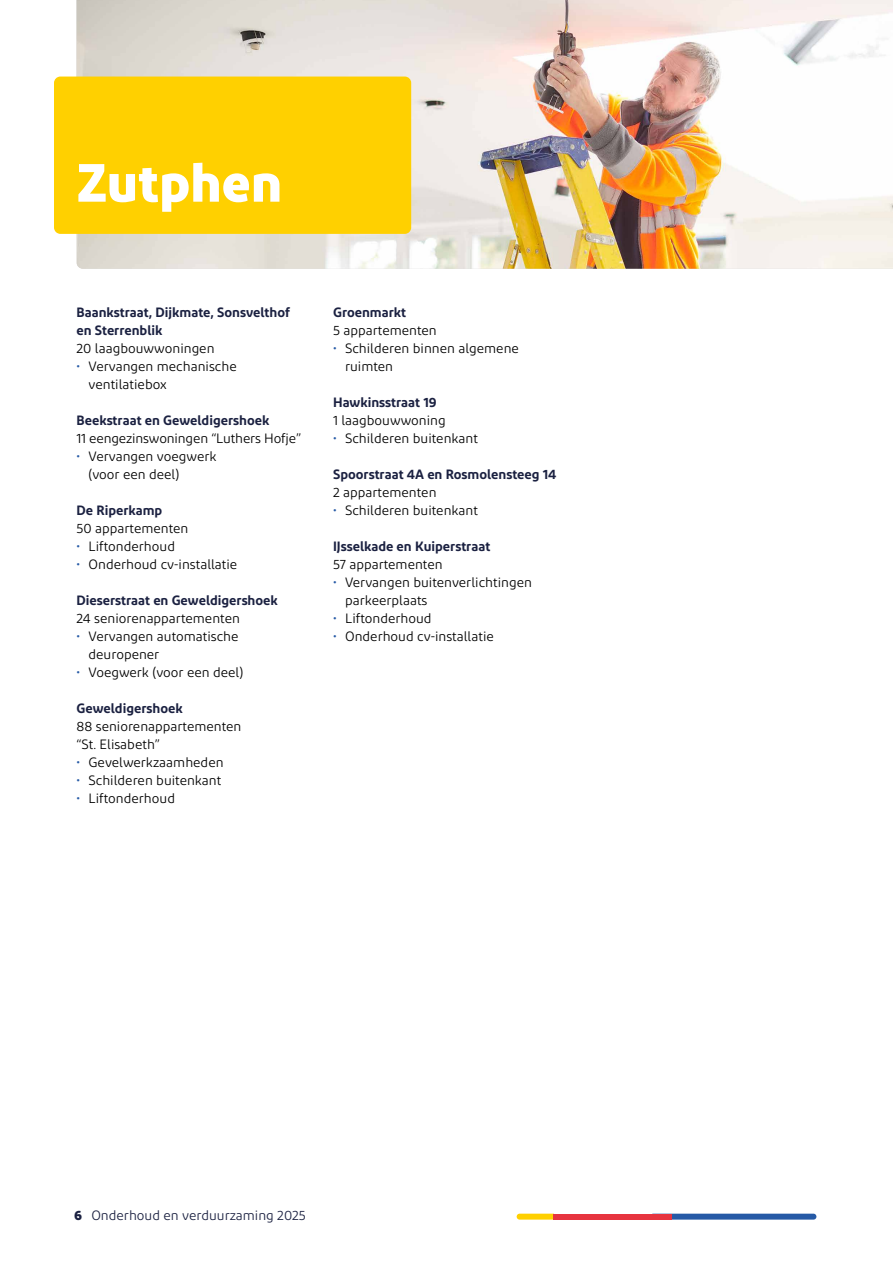
<style>
.page{position:relative;width:893px;height:1263px;background:#fff}
.page>*{position:absolute;margin:0;border:0;box-sizing:border-box;transform-origin:0 0}
.t1{font:700 53.7px "Diodrum Cyrillic";letter-spacing:.005em;color:#fff}
.t2{font:13.5px/18px "Diodrum Cyrillic";color:#000}
.t3{font:600 13.5px/18px "Diodrum Cyrillic";color:#1b2141}
.t4{font:13.5px "Diodrum Cyrillic";color:#1b2141}
.s1{color:#265aa6}
.s2{font-weight:700}
</style>
<div class="page">
<img style="left:77px;top:0;width:816px;height:269px">
<div style="left:54px;top:77px;width:357px;height:157px;background:#ffd000;border-radius:6px"></div>
<svg style="left:517px;top:1214px;width:36px;height:5px"></svg>
<svg style="left:672px;top:1214px;width:144px;height:5px"></svg>
<div style="left:553px;top:1214px;width:119px;height:5px;background:#e7343f"></div>
<h1 class="t1" style="left:77px;top:147px;width:207px">Zutphen</h1>
<p class="t3" style="left:77px;top:303px;width:215px">Baankstraat, Dijkmate, Sonsvelthof en Sterrenblik</p>
<p class="t2" style="left:77px;top:339px;width:140px">20 laagbouwwoningen</p>
<p class="t2" style="left:89px;top:357px;width:150px;text-indent:-12px"><span class="s1">•</span> Vervangen mechanische ventilatiebox</p>
<p class="t3" style="left:77px;top:411px;width:194px">Beekstraat en Geweldigershoek</p>
<p class="t2" style="left:77px;top:429px;width:226px">11 eengezinswoningen “Luthers Hofje”</p>
<p class="t2" style="left:89px;top:447px;width:130px;text-indent:-12px"><span class="s1">•</span> Vervangen voegwerk (voor een deel)</p>
<p class="t3" style="left:77px;top:501px;width:87px">De Riperkamp</p>
<p class="t2" style="left:77px;top:519px;width:113px">50 appartementen</p>
<p class="t2" style="left:77px;top:537px;width:100px"><span class="s1">•</span> Liftonderhoud</p>
<p class="t2" style="left:77px;top:555px;width:162px"><span class="s1">•</span> Onderhoud cv-installatie</p>
<p class="t3" style="left:77px;top:591px;width:203px">Dieserstraat en Geweldigershoek</p>
<p class="t2" style="left:77px;top:609px;width:165px">24 seniorenappartementen</p>
<p class="t2" style="left:89px;top:627px;width:152px;text-indent:-12px"><span class="s1">•</span> Vervangen automatische deuropener</p>
<p class="t2" style="left:77px;top:663px;width:168px"><span class="s1">•</span> Voegwerk (voor een deel)</p>
<p class="t3" style="left:77px;top:699px;width:108px">Geweldigershoek</p>
<p class="t2" style="left:77px;top:717px;width:166px">88 seniorenappartementen “St. Elisabeth”</p>
<p class="t2" style="left:77px;top:753px;width:149px"><span class="s1">•</span> Gevelwerkzaamheden</p>
<p class="t2" style="left:77px;top:771px;width:146px"><span class="s1">•</span> Schilderen buitenkant</p>
<p class="t2" style="left:77px;top:789px;width:100px"><span class="s1">•</span> Liftonderhoud</p>
<p class="t3" style="left:333px;top:303px;width:75px">Groenmarkt</p>
<p class="t2" style="left:333px;top:321px;width:105px">5 appartementen</p>
<p class="t2" style="left:345px;top:339px;width:175px;text-indent:-12px"><span class="s1">•</span> Schilderen binnen algemene ruimten</p>
<p class="t3" style="left:333px;top:393px;width:105px">Hawkinsstraat 19</p>
<p class="t2" style="left:333px;top:411px;width:114px">1 laagbouwwoning</p>
<p class="t2" style="left:333px;top:429px;width:146px"><span class="s1">•</span> Schilderen buitenkant</p>
<p class="t3" style="left:333px;top:465px;width:225px">Spoorstraat 4A en Rosmolensteeg 14</p>
<p class="t2" style="left:333px;top:483px;width:105px">2 appartementen</p>
<p class="t2" style="left:333px;top:501px;width:146px"><span class="s1">•</span> Schilderen buitenkant</p>
<p class="t3" style="left:333px;top:537px;width:159px">IJsselkade en Kuiperstraat</p>
<p class="t2" style="left:333px;top:555px;width:111px">57 appartementen</p>
<p class="t2" style="left:345px;top:573px;width:188px;text-indent:-12px"><span class="s1">•</span> Vervangen buitenverlichtingen parkeerplaats</p>
<p class="t2" style="left:333px;top:609px;width:100px"><span class="s1">•</span> Liftonderhoud</p>
<p class="t2" style="left:333px;top:627px;width:162px"><span class="s1">•</span> Onderhoud cv-installatie</p>
<p class="t4" style="left:74px;top:1207px;width:233px"><span class="s2">6</span> Onderhoud en verduurzaming 2025</p>
</div>
